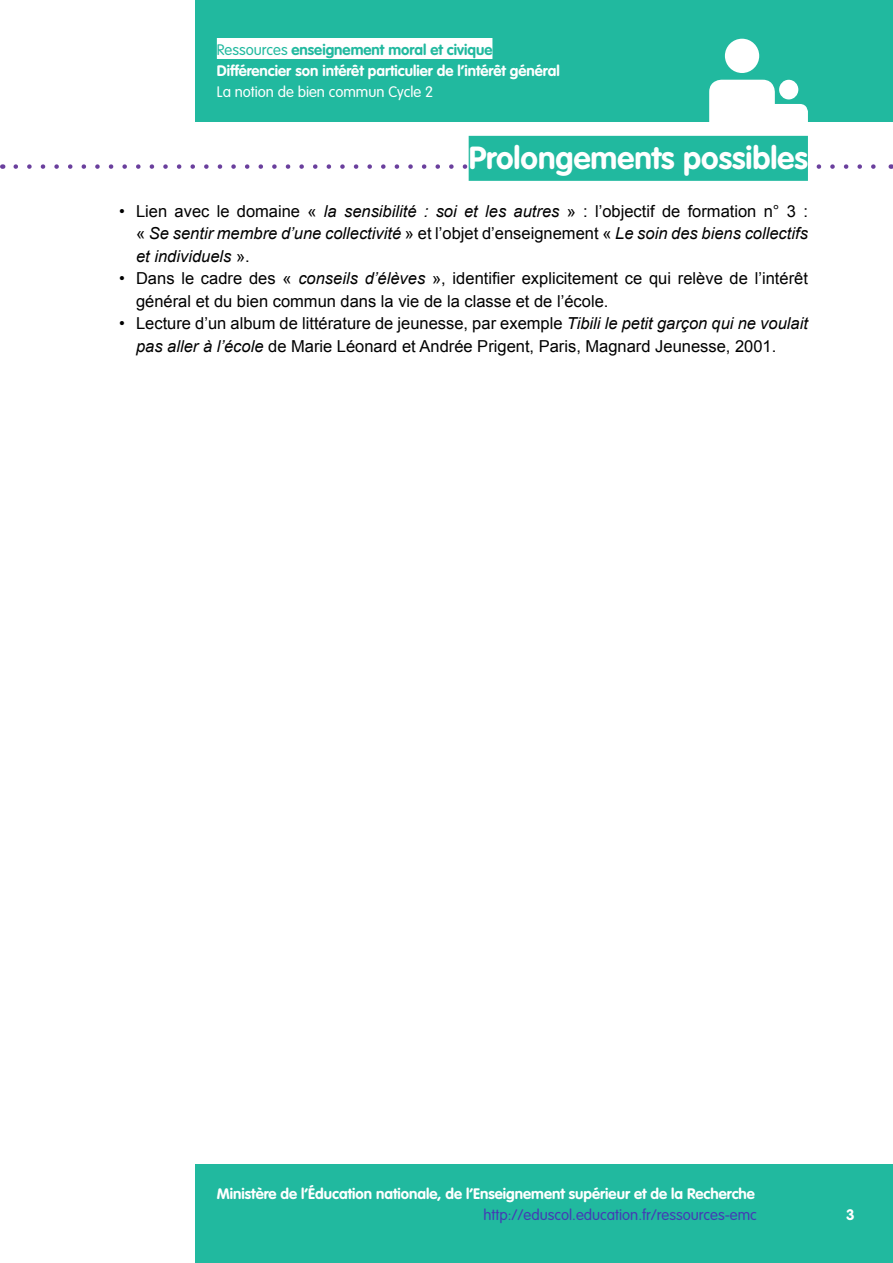
<style>
.page{position:relative;width:893px;height:1263px;background:#fff}
.page>*{position:absolute;margin:0;border:0;box-sizing:border-box;transform-origin:0 0}
.t1{font:700 31.5px "VAG Rounded Std";color:#fff}
.t2{font:16.5px/22.5px "Arial";color:#000}
.t3{font:italic 16.5px/22.5px "Arial";color:#000;text-align:justify}
.t4{font:700 15px/21px "VAG Rounded Std";color:#fff}
.t5{font:300 15px "VAG Rounded Std";color:#443bb4}
.t6{font:300 15px "VAG Rounded Std";color:#fff}
.s1{font-weight:300;color:#21b99f}
.s2{color:#21b99f}
.s3{font-style:normal}
.s4{font-style:italic}
</style>
<div class="page">
<div style="left:196px;top:0;width:697px;height:122px;background:#21b99f"></div>
<div style="left:779px;top:80px;width:19px;height:19px;background:#fff;border-radius:50%"></div>
<div style="left:709px;top:80px;width:66px;height:86px;background:#fff;border-radius:12px"></div>
<div style="left:758px;top:104px;width:50px;height:62px;background:#fff;border-radius:8px"></div>
<div style="left:725px;top:39px;width:34px;height:34px;background:#fff;border-radius:50%"></div>
<div style="left:217px;top:38px;width:275px;height:21px;background:#fff"></div>
<div style="left:196px;top:1164px;width:697px;height:99px;background:#21b99f"></div>
<svg style="left:16px;top:164px;width:860px;height:5px"></svg>
<div style="left:469px;top:136px;width:339px;height:45px;background:#21b99f"></div>
<p class="t4" style="left:217px;top:39px;width:344px"><span class="s1">Ressources</span> <span class="s2">enseignement moral et civique<br></span>Différencier son intérêt particulier de l’intérêt général</p>
<p class="t6" style="left:217px;top:83px;width:218px">La notion de bien commun Cycle 2</p>
<h1 class="t1" style="left:469px;top:139px;width:341px">Prolongements possibles</h1>
<p class="t3" style="left:136px;top:200px;width:673px;text-indent:-17px"><span class="s3">• Lien avec le domaine «</span> la sensibilité : soi et les autres <span class="s3">» : l’objectif de formation n° 3 : «</span> Se sentir membre d’une collectivité <span class="s3">» et l’objet d’enseignement «</span> Le soin des biens collectifs et individuels <span class="s3">».</span></p>
<p class="t2" style="left:136px;top:267px;width:673px;text-indent:-17px">• Dans le cadre des « <span class="s4">conseils d’élèves</span> », identifier explicitement ce qui relève de l’intérêt général et du bien commun dans la vie de la classe et de l’école.</p>
<p class="t2" style="left:136px;top:312px;width:673px;text-indent:-17px">• Lecture d’un album de littérature de jeunesse, par exemple <span class="s4">Tibili le petit garçon qui ne voulait pas aller à l’école</span> de Marie Léonard et Andrée Prigent, Paris, Magnard Jeunesse, 2001.</p>
<p class="t4" style="left:217px;top:1184px;width:540px">Ministère de l’Éducation nationale, de l’Enseignement supérieur et de la Recherche</p>
<p class="t5" style="left:483px;top:1206px;width:275px">http://eduscol.education.fr/ressources-emc</p>
<p class="t4" style="left:846px;top:1204px;width:10px">3</p>
</div>
